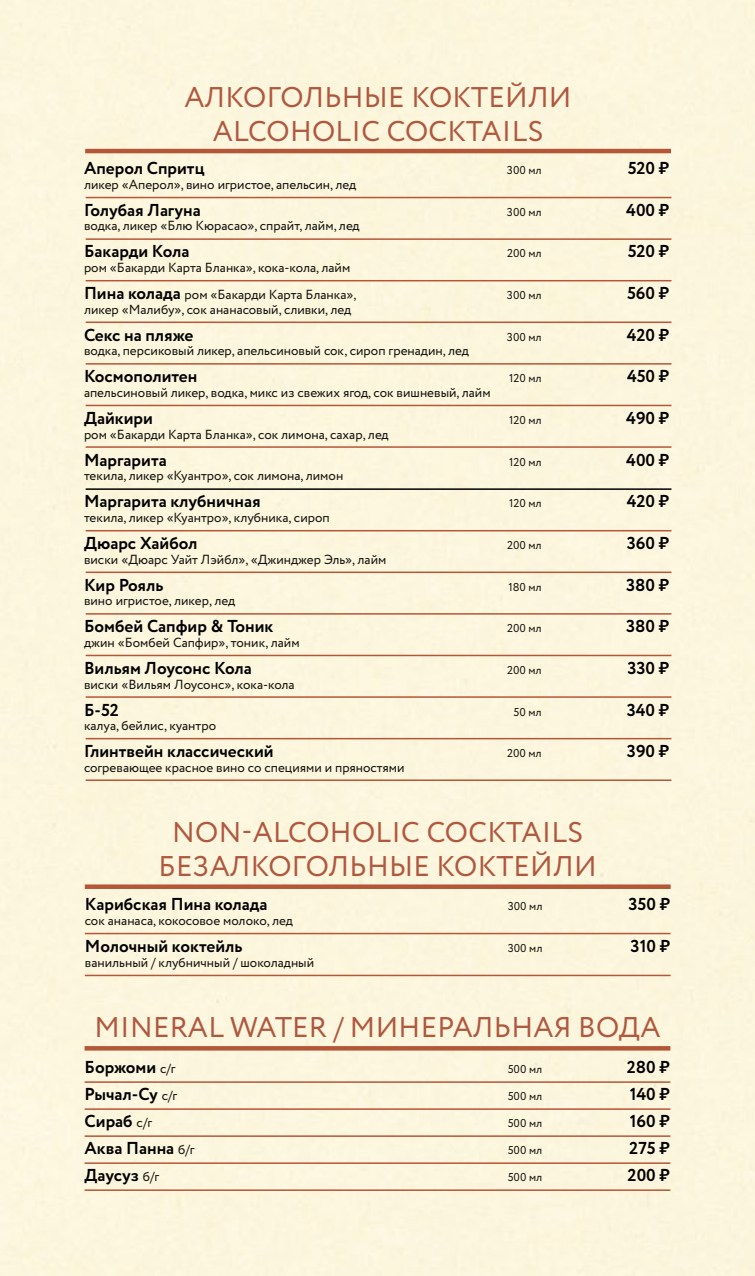
<style>
.page{position:relative;width:755px;height:1276px;background:#fff}
.page>*{position:absolute;margin:0;border:0;box-sizing:border-box;transform-origin:0 0}
.t1{font:28.5px/34.2px "Circe";letter-spacing:.01em;color:#af593f;text-align:center}
.t2{font:700 17.25px "Circe";color:#000}
.t3{font:13.2px/27px "Circe";color:#12110c}
.t4{font:11.4px "Circe";color:#12110c}
.s1{font-weight:700;font-size:17.25px;color:#000}
.s2{font-weight:400;font-size:13.2px;color:#12110c}
</style>
<div class="page">
<hr style="left:85px;top:932px;width:585px;height:2px;background:#b55638">
<hr style="left:85px;top:974px;width:585px;height:2px;background:#b55638">
<div style="left:85px;top:884px;width:585px;height:5px;background:#b55638"></div>
<svg style="left:85px;top:1046px;width:585px;height:4px;background:#b6593b"></svg>
<hr style="left:85px;top:1081px;width:585px;height:2px;background:#b55638">
<hr style="left:85px;top:1108px;width:585px;height:2px;background:#b55638">
<hr style="left:85px;top:1162px;width:585px;height:2px;background:#b55638">
<hr style="left:85px;top:1135px;width:585px;height:2px;background:#b55638">
<hr style="left:85px;top:1189px;width:585px;height:2px;background:#b55638">
<hr style="left:86px;top:571px;width:585px;height:2px;background:#b55638">
<hr style="left:86px;top:655px;width:585px;height:1px;background:#b55638">
<hr style="left:86px;top:530px;width:585px;height:1px;background:#b55638">
<hr style="left:86px;top:613px;width:585px;height:1px;background:#b55638">
<hr style="left:86px;top:696px;width:585px;height:2px;background:#b55638">
<hr style="left:86px;top:738px;width:585px;height:1px;background:#b55638">
<hr style="left:86px;top:197px;width:585px;height:1px;background:#b55638">
<hr style="left:86px;top:280px;width:585px;height:1px;background:#b55638">
<hr style="left:86px;top:363px;width:585px;height:2px;background:#b55638">
<hr style="left:86px;top:446px;width:585px;height:2px;background:#b55638">
<hr style="left:86px;top:238px;width:585px;height:2px;background:#b55638">
<hr style="left:86px;top:321px;width:585px;height:2px;background:#b55638">
<hr style="left:86px;top:405px;width:585px;height:1px;background:#b55638">
<hr style="left:85px;top:149px;width:586px;height:4px;background:#b55638">
<hr style="left:86px;top:488px;width:585px;height:2px;background:#000">
<hr style="left:86px;top:779px;width:585px;height:2px;background:#b55638">
<h1 class="t1" style="left:184px;top:81px;width:389px">АЛКОГОЛЬНЫЕ КОКТЕЙЛИ<br>ALCOHOLIC COCKTAILS</h1>
<h2 class="t2" style="left:84px;top:157px;width:122px">Аперол Спритц</h2>
<p class="t4" style="left:507px;top:163px;width:36px">300 мл</p>
<h2 class="t2" style="left:628px;top:157px;width:43px">520 ₷</h2>
<p class="t3" style="left:84px;top:171px;width:274px">ликер «Аперол», вино игристое, апельсин, лед</p>
<h2 class="t2" style="left:84px;top:198px;width:118px">Голубая Лагуна</h2>
<p class="t4" style="left:507px;top:204px;width:36px">300 мл</p>
<h2 class="t2" style="left:626px;top:198px;width:44px">400 ₷</h2>
<p class="t3" style="left:84px;top:213px;width:277px">водка, ликер «Блю Кюрасао», спрайт, лайм, лед</p>
<h2 class="t2" style="left:84px;top:240px;width:107px">Бакарди Кола</h2>
<p class="t4" style="left:507px;top:246px;width:36px">200 мл</p>
<h2 class="t2" style="left:628px;top:240px;width:43px">520 ₷</h2>
<p class="t3" style="left:84px;top:254px;width:274px">ром «Бакарди Карта Бланка», кока-кола, лайм<br><span class="s1">Пина колада</span> ром «Бакарди Карта Бланка»,</p>
<p class="t4" style="left:507px;top:288px;width:36px">300 мл</p>
<h2 class="t2" style="left:627px;top:282px;width:44px">560 ₷</h2>
<p class="t3" style="left:84px;top:296px;width:269px">ликер «Малибу», сок ананасовый, сливки, лед</p>
<h2 class="t2" style="left:84px;top:323px;width:111px">Секс на пляже</h2>
<p class="t4" style="left:507px;top:329px;width:36px">300 мл</p>
<h2 class="t2" style="left:627px;top:323px;width:44px">420 ₷</h2>
<p class="t3" style="left:84px;top:338px;width:386px">водка, персиковый ликер, апельсиновый сок, сироп гренадин, лед</p>
<h2 class="t2" style="left:84px;top:365px;width:115px">Космополитен</h2>
<p class="t4" style="left:509px;top:371px;width:34px">120 мл</p>
<h2 class="t2" style="left:627px;top:365px;width:44px">450 ₷</h2>
<p class="t3" style="left:84px;top:379px;width:408px">апельсиновый ликер, водка, микс из свежих ягод, сок вишневый, лайм</p>
<h2 class="t2" style="left:84px;top:406px;width:70px">Дайкири</h2>
<p class="t4" style="left:509px;top:412px;width:34px">120 мл</p>
<h2 class="t2" style="left:626px;top:406px;width:44px">490 ₷</h2>
<p class="t3" style="left:84px;top:421px;width:306px">ром «Бакарди Карта Бланка», сок лимона, сахар, лед</p>
<h2 class="t2" style="left:84px;top:448px;width:84px">Маргарита</h2>
<p class="t4" style="left:509px;top:454px;width:34px">120 мл</p>
<h2 class="t2" style="left:626px;top:448px;width:44px">400 ₷</h2>
<p class="t3" style="left:84px;top:463px;width:261px">текила, ликер «Куантро», сок лимона, лимон</p>
<h2 class="t2" style="left:84px;top:490px;width:178px">Маргарита клубничная</h2>
<p class="t4" style="left:509px;top:496px;width:34px">120 мл</p>
<h2 class="t2" style="left:627px;top:490px;width:44px">420 ₷</h2>
<p class="t3" style="left:84px;top:504px;width:247px">текила, ликер «Куантро», клубника, сироп</p>
<h2 class="t2" style="left:84px;top:531px;width:115px">Дюарс Хайбол</h2>
<p class="t4" style="left:507px;top:537px;width:36px">200 мл</p>
<h2 class="t2" style="left:627px;top:531px;width:44px">360 ₷</h2>
<p class="t3" style="left:84px;top:546px;width:304px">виски «Дюарс Уайт Лэйбл», «Джинджер Эль», лайм</p>
<h2 class="t2" style="left:84px;top:573px;width:81px">Кир Рояль</h2>
<p class="t4" style="left:508px;top:579px;width:35px">180 мл</p>
<h2 class="t2" style="left:626px;top:573px;width:45px">380 ₷</h2>
<p class="t3" style="left:84px;top:587px;width:153px">вино игристое, ликер, лед</p>
<h2 class="t2" style="left:84px;top:615px;width:191px">Бомбей Сапфир &amp; Тоник</h2>
<p class="t4" style="left:507px;top:621px;width:36px">200 мл</p>
<h2 class="t2" style="left:626px;top:615px;width:45px">380 ₷</h2>
<p class="t3" style="left:84px;top:629px;width:217px">джин «Бомбей Сапфир», тоник, лайм</p>
<h2 class="t2" style="left:84px;top:656px;width:169px">Вильям Лоусонс Кола</h2>
<p class="t4" style="left:507px;top:662px;width:36px">200 мл</p>
<h2 class="t2" style="left:627px;top:656px;width:43px">330 ₷</h2>
<p class="t3" style="left:84px;top:671px;width:212px">виски «Вильям Лоусонс», кока-кола</p>
<h2 class="t2" style="left:84px;top:698px;width:36px">Б-52</h2>
<p class="t4" style="left:513px;top:704px;width:30px">50 мл</p>
<h2 class="t2" style="left:627px;top:698px;width:44px">340 ₷</h2>
<p class="t3" style="left:84px;top:712px;width:134px">калуа, бейлис, куантро</p>
<h2 class="t2" style="left:84px;top:739px;width:191px">Глинтвейн классический</h2>
<p class="t4" style="left:507px;top:745px;width:36px">200 мл</p>
<h2 class="t2" style="left:627px;top:739px;width:44px">390 ₷</h2>
<p class="t3" style="left:84px;top:754px;width:322px">согревающее красное вино со специями и пряностями</p>
<h1 class="t1" style="left:159px;top:816px;width:440px">NON-ALCOHOLIC COCKTAILS<br>БЕЗАЛКОГОЛЬНЫЕ КОКТЕЙЛИ</h1>
<h2 class="t2" style="left:85px;top:893px;width:184px">Карибская Пина колада</h2>
<p class="t4" style="left:508px;top:899px;width:36px">300 мл</p>
<h2 class="t2" style="left:628px;top:893px;width:43px">350 ₷</h2>
<p class="t3" style="left:85px;top:907px;width:209px">сок ананаса, кокосовое молоко, лед</p>
<h2 class="t2" style="left:85px;top:934px;width:159px">Молочный коктейль</h2>
<p class="t4" style="left:508px;top:940px;width:36px">300 мл</p>
<h2 class="t2" style="left:630px;top:934px;width:41px">310 ₷</h2>
<p class="t3" style="left:85px;top:949px;width:231px">ванильный / клубничный / шоколадный</p>
<h1 class="t1" style="left:94px;top:1011px;width:567px">MINERAL WATER / МИНЕРАЛЬНАЯ ВОДА</h1>
<h2 class="t2" style="left:85px;top:1055px;width:93px">Боржоми <span class="s2">с/г</span></h2>
<p class="t4" style="left:508px;top:1061px;width:36px">500 мл</p>
<h2 class="t2" style="left:627px;top:1055px;width:44px">280 ₷</h2>
<h2 class="t2" style="left:85px;top:1082px;width:94px">Рычал-Су <span class="s2">с/г</span></h2>
<p class="t4" style="left:508px;top:1088px;width:36px">500 мл</p>
<h2 class="t2" style="left:630px;top:1082px;width:42px">140 ₷</h2>
<h2 class="t2" style="left:85px;top:1109px;width:69px">Сираб <span class="s2">с/г</span></h2>
<p class="t4" style="left:508px;top:1115px;width:36px">500 мл</p>
<h2 class="t2" style="left:630px;top:1109px;width:41px">160 ₷</h2>
<h2 class="t2" style="left:85px;top:1136px;width:111px">Аква Панна <span class="s2">б/г</span></h2>
<p class="t4" style="left:508px;top:1142px;width:36px">500 мл</p>
<h2 class="t2" style="left:629px;top:1136px;width:42px">275 ₷</h2>
<h2 class="t2" style="left:85px;top:1163px;width:76px">Даусуз <span class="s2">б/г</span></h2>
<p class="t4" style="left:508px;top:1169px;width:36px">500 мл</p>
<h2 class="t2" style="left:627px;top:1163px;width:44px">200 ₷</h2>
</div>
